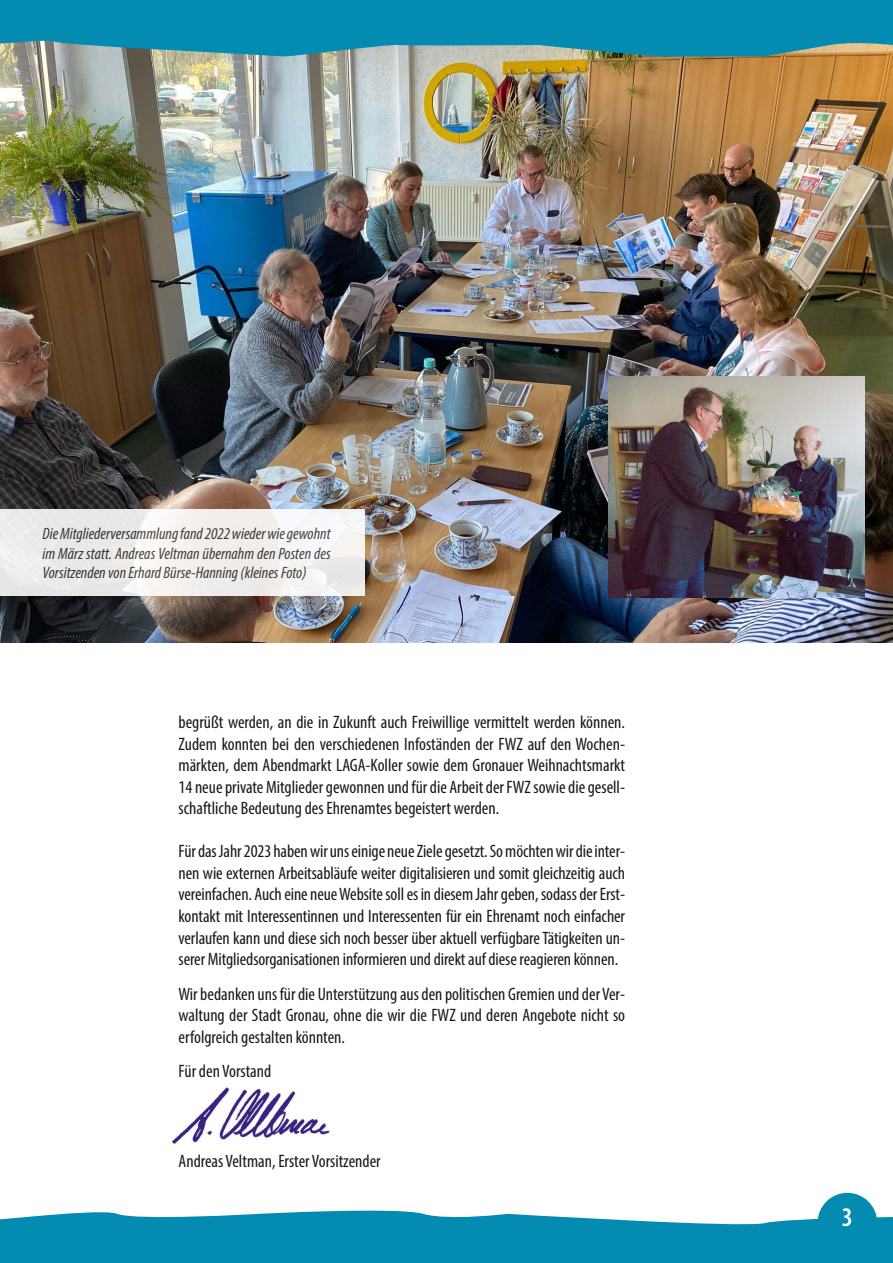
<style>
.page{position:relative;width:893px;height:1263px;background:#fff}
.page>*{position:absolute;margin:0;border:0;box-sizing:border-box;transform-origin:0 0}
.t1{font:600 condensed 27px "Myriad Pro";color:#fff}
.t2{font:condensed 18px/21.6px "Myriad Pro";color:#1a171b;text-align:justify}
.t3{font:italic condensed 16.5px/19.8px "Myriad Pro";color:#3a3934;text-align:justify}
</style>
<div class="page">
<img style="left:172px;top:1087px;width:158px;height:57px">
<img style="left:0;top:58px;width:893px;height:584px">
<div style="left:0;top:509px;width:365px;height:86px;background:linear-gradient(to right,#ebeaea,#f5f3f2)"></div>
<img style="left:608px;top:376px;width:256px;height:222px">
<svg style="left:0;top:1206px;width:893px;height:57px;fill:#048bb2"></svg>
<svg style="left:0;top:0;width:893px;height:58px;fill:#048bb2"></svg>
<div style="left:818px;top:1193px;width:59px;height:59px;background:#048bb2;border-radius:50%"></div>
<p class="t3" style="left:43px;top:523px;width:290px">Die Mitgliederversammlung fand 2022 wieder wie gewohnt im März statt. Andreas Veltman übernahm den Posten des Vorsitzenden von Erhard Bürse-Hanning (kleines Foto)</p>
<p class="t2" style="left:179px;top:711px;width:448px">begrüßt werden, an die in Zukunft auch Freiwillige vermittelt werden können.<br>Zudem konnten bei den verschiedenen Infoständen der FWZ auf den Wochen&shy;märkten, dem Abendmarkt LAGA-Koller sowie dem Gronauer Weihnachtsmarkt 14 neue private Mitglieder gewonnen und für die Arbeit der FWZ sowie die gesell&shy;schaftliche Bedeutung des Ehrenamtes begeistert werden.</p>
<p class="t2" style="left:179px;top:840px;width:448px">Für das Jahr 2023 haben wir uns einige neue Ziele gesetzt. So möchten wir die inter&shy;nen wie externen Arbeitsabläufe weiter digitalisieren und somit gleichzeitig auch vereinfachen. Auch eine neue Website soll es in diesem Jahr geben, sodass der Erst&shy;kontakt mit Interessentinnen und Interessenten für ein Ehrenamt noch einfacher verlaufen kann und diese sich noch besser über aktuell verfügbare Tätigkeiten un&shy;serer Mitgliedsorganisationen informieren und direkt auf diese reagieren können.</p>
<p class="t2" style="left:179px;top:982px;width:448px">Wir bedanken uns für die Unterstützung aus den politischen Gremien und der Ver&shy;waltung der Stadt Gronau, ohne die wir die FWZ und deren Angebote nicht so erfolgreich gestalten könnten.</p>
<p class="t2" style="left:179px;top:1060px;width:94px">Für den Vorstand</p>
<p class="t2" style="left:179px;top:1150px;width:204px">Andreas Veltman, Erster Vorsitzender</p>
<h1 class="t1" style="left:842px;top:1202px;width:13px">3</h1>
</div>
